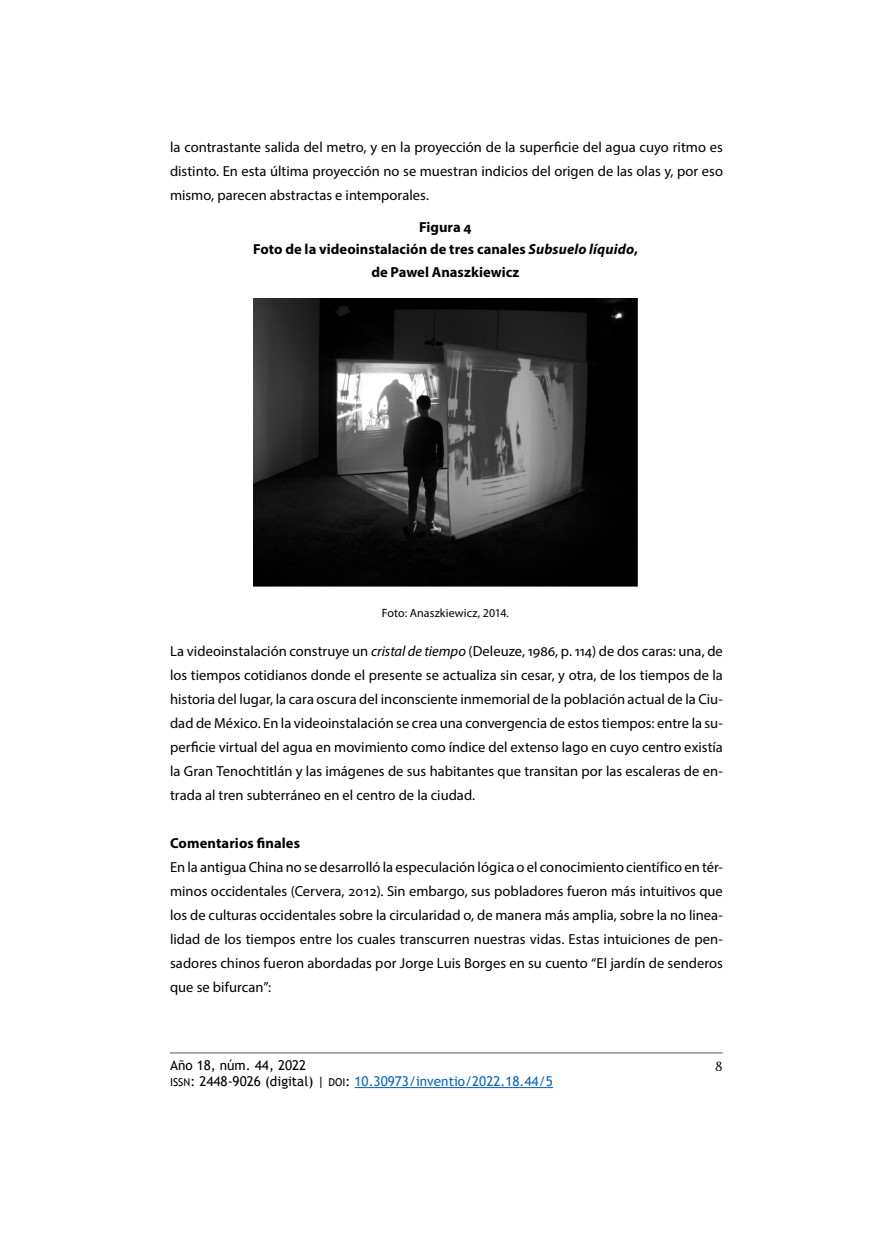
<style>
.page{position:relative;width:893px;height:1234px;background:#fff}
.page>*{position:absolute;margin:0;border:0;box-sizing:border-box;transform-origin:0 0}
.t1{font:14.55px/24px "Myriad Pro";color:#000;text-align:justify}
.t2{font:700 14.55px/22.5px "Myriad Pro";color:#000;text-align:center}
.t3{font:14.25px "Baker Signet BT";color:#000}
.t4{font:13.5px "Trebuchet MS";color:#0563c1}
.t5{font:13.5px "Trebuchet MS";color:#000}
.t6{font:12px "Myriad Pro";letter-spacing:.005em;color:#000}
.s1{font-style:italic}
.s2{font-family:"Trebuchet MS SC800";font-size:10.8px;color:#000}
.s3{color:#000}
</style>
<div class="page">
<hr style="left:355px;top:1086px;width:198px;height:1px;background:#0563c1">
<hr style="left:170px;top:1052px;width:553px;height:1px;background:#58595b">
<img style="left:254px;top:298px;width:383px;height:288px">
<p class="t1" style="left:170px;top:134px;width:554px">la contrastante salida del metro, y en la proyección de la superficie del agua cuyo ritmo es distinto. En esta última proyección no se muestran indicios del origen de las olas y, por eso mismo, parecen abstractas e intemporales.</p>
<p class="t2" style="left:253px;top:215px;width:386px">Figura 4<br>Foto de la videoinstalación de tres canales <span class="s1">Subsuelo líquido</span>, de Pawel Anaszkiewicz</p>
<p class="t6" style="left:382px;top:605px;width:129px">Foto: Anaszkiewicz, 2014.</p>
<p class="t1" style="left:170px;top:638px;width:554px">La videoinstalación construye un <span class="s1">cristal de tiempo</span> (Deleuze, 1986, p. 114) de dos caras: una, de los tiempos cotidianos donde el presente se actualiza sin cesar, y otra, de los tiempos de la historia del lugar, la cara oscura del inconsciente inmemorial de la población actual de la Ciu&shy;dad de México. En la videoinstalación se crea una convergencia de estos tiempos: entre la su&shy;perficie virtual del agua en movimiento como índice del extenso lago en cuyo centro existía la Gran Tenochtitlán y las imágenes de sus habitantes que transitan por las escaleras de en&shy;trada al tren subterráneo en el centro de la ciudad.</p>
<p class="t2" style="left:170px;top:831px;width:132px">Comentarios finales</p>
<p class="t1" style="left:170px;top:854px;width:554px">En la antigua China no se desarrolló la especulación lógica o el conocimiento científico en tér&shy;minos occidentales (Cervera, 2012). Sin embargo, sus pobladores fueron más intuitivos que los de culturas occidentales sobre la circularidad o, de manera más amplia, sobre la no linea&shy;lidad de los tiempos entre los cuales transcurren nuestras vidas. Estas intuiciones de pen&shy;sadores chinos fueron abordadas por Jorge Luis Borges en su cuento “El jardín de senderos que se bifurcan”:</p>
<p class="t5" style="left:170px;top:1056px;width:138px">Año 18, núm. 44, 2022</p>
<p class="t3" style="left:715px;top:1057px;width:9px">8</p>
<p class="t4" style="left:170px;top:1072px;width:384px"><span class="s2">ISSN</span><span class="s3">: 2448-9026 (digital) |</span> <span class="s2">DOI</span><span class="s3">:</span> 10.30973/inventio/2022.18.44/5</p>
</div>
